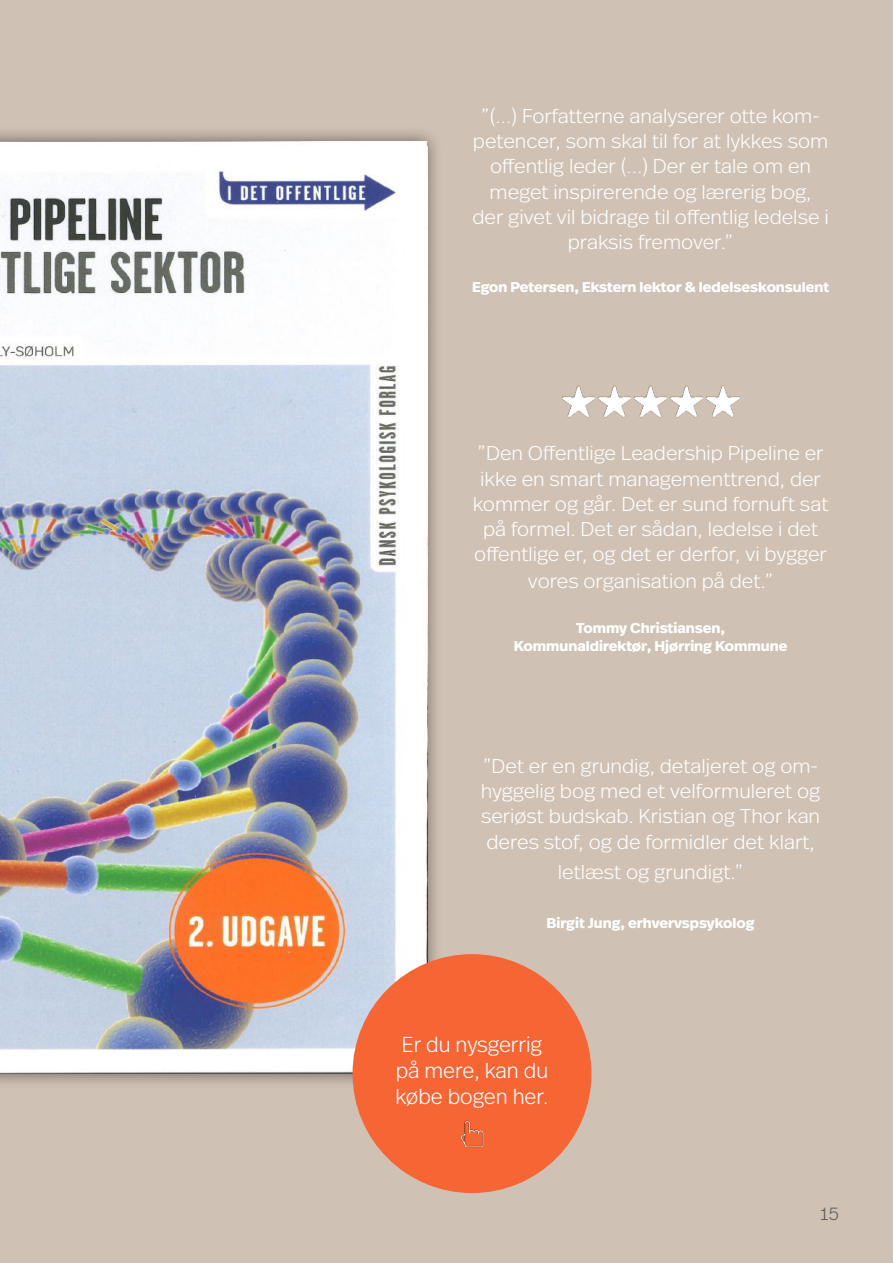
<style>
.page{position:relative;width:893px;height:1263px;background:#cfc1b3}
.page>*{position:absolute;margin:0;border:0;box-sizing:border-box;transform-origin:0 0}
.t1{font:300 21.6px/26px "Real Head Pro";color:#fff;text-align:center}
.t2{font:300 19.95px/25.2px "Real Head Pro";color:#fff;text-align:center;scale:1.05 1}
.t3{font:300 18px "Real Head Pro";color:#5a5758}
.t4{font:700 14.25px/18px "Real Head Pro";color:#fff;text-align:center;scale:1.05 1}
</style>
<div class="page">
<div style="left:0;top:126px;width:442px;height:964px;background:#241f1f;opacity:.6"></div>
<img style="left:0;top:141px;width:427px;height:932px">
<img style="left:562px;top:385px;width:32px;height:33px">
<img style="left:598px;top:385px;width:33px;height:33px">
<img style="left:634px;top:385px;width:33px;height:33px">
<img style="left:671px;top:385px;width:32px;height:33px">
<img style="left:707px;top:385px;width:32px;height:33px">
<div style="left:353px;top:954px;width:238px;height:239px;background:#f66635;border-radius:50%"></div>
<img style="left:460px;top:1120px;width:24px;height:28px">
<p class="t2" style="left:472px;top:102px;width:341px">”(…) Forfatterne analyserer otte kom&shy;petencer, som skal til for at lykkes som offentlig leder (…) Der er tale om en meget inspirerende og lærerig bog, der givet vil bidrage til offentlig ledelse i praksis fremover.”</p>
<p class="t4" style="left:472px;top:278px;width:342px">Egon Petersen, Ekstern lektor &amp; ledelseskonsulent</p>
<p class="t2" style="left:473px;top:440px;width:340px">”Den Offentlige Leadership Pipeline er ikke en smart managementtrend, der kommer og går. Det er sund fornuft sat på formel. Det er sådan, ledelse i det offentlige er, og det er derfor, vi bygger</p>
<p class="t2" style="left:528px;top:568px;width:235px">vores organisation på det.”</p>
<p class="t4" style="left:514px;top:619px;width:262px">Tommy Christiansen,<br>Kommunaldirektør, Hjørring Kommune</p>
<p class="t2" style="left:481px;top:752px;width:325px;text-align:justify">”Det er en grundig, detaljeret og om&shy;hyggelig bog med et velformuleret og seriøst budskab. Kristian og Thor kan deres stof, og de formidler det klart,</p>
<p class="t2" style="left:558px;top:858px;width:178px">letlæst og grundigt.”</p>
<p class="t4" style="left:546px;top:913px;width:200px">Birgit Jung, erhvervspsykolog</p>
<p class="t1" style="left:395px;top:1031px;width:155px">Er du nysgerrig på mere, kan du købe bogen her.</p>
<p class="t3" style="left:820px;top:1201px;width:21px">15</p>
</div>
